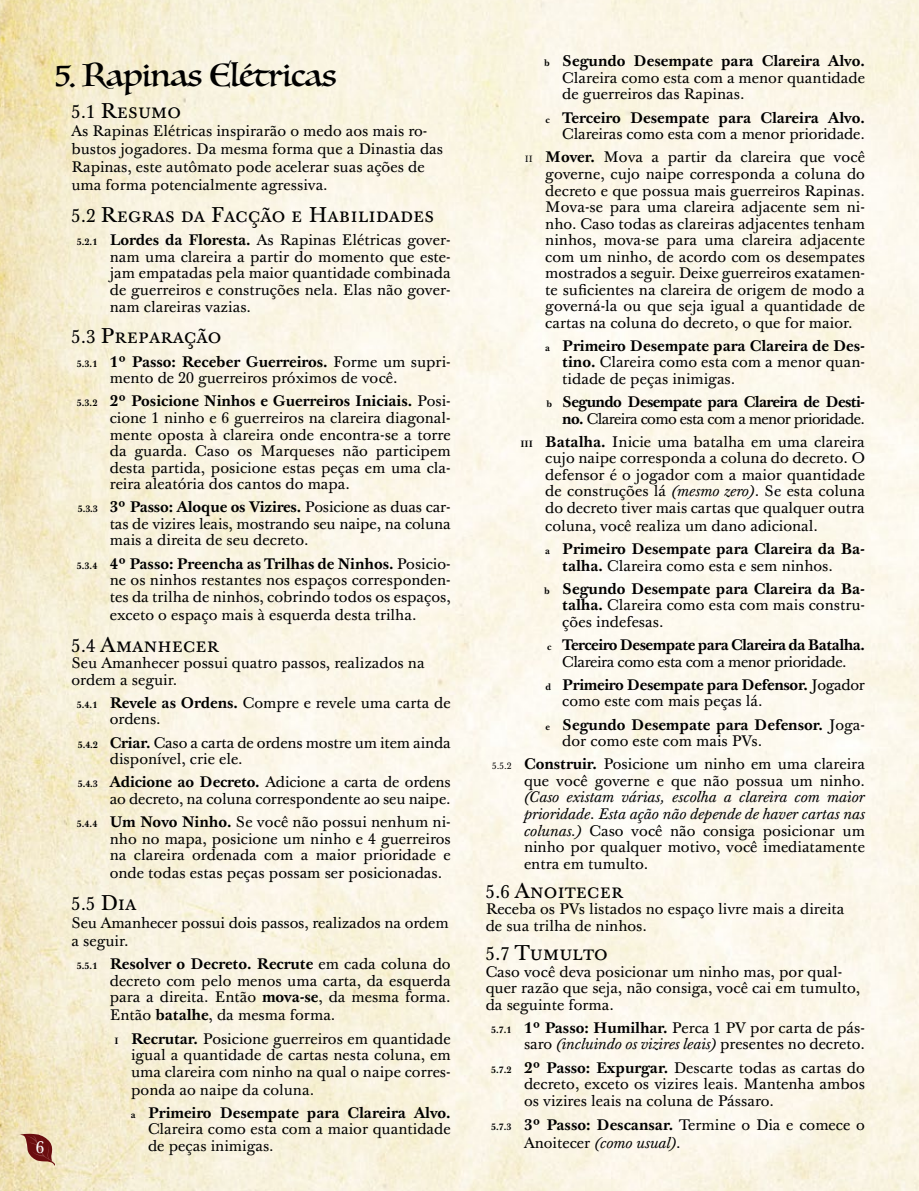
<style>
.page{position:relative;width:919px;height:1191px;background:#fff}
.page>*{position:absolute;margin:0;border:0;box-sizing:border-box;transform-origin:0 0}
.t1{font:31.5px "Luminari";color:#000}
.t2{font:21px "Baskerville Ten Pro";color:#000}
.t3{font:18px "Baskerville Ten Pro";color:#000}
.t4{font:16.5px "Baskerville Ten Pro";color:#fff}
.t5{font:15px/16.5px "Baskerville Ten Pro";color:#000}
.t6{font:700 15px/16.5px "Baskerville Ten Pro";letter-spacing:-.015em;color:#000}
.t7{font:italic 15px/16.5px "Baskerville Ten Pro";color:#000;text-align:justify}
.t8{font:700 15px/16.5px "Baskerville Ten Pro";letter-spacing:-.04em;color:#000;text-align:right}
.s1{font-size:18px}
.s2{font-weight:700;font-size:9px}
.s3{font-weight:700}
.s4{font-size:21px}
.s5{font-weight:400}
.s6{font-size:9px}
.s7{font-style:italic}
.s8{font-style:normal}
</style>
<div class="page">
<img style="left:0;top:0;width:918px;height:1191px">
<svg style="left:19px;top:1133px;width:35px;height:33px"></svg>
<p class="t4" style="left:36px;top:1137px;width:10px">6</p>
<h1 class="t1" style="left:54px;top:48px;width:284px">5. Rapinas Elétricas</h1>
<h2 class="t2" style="left:71px;top:98px;width:111px"><span class="s1">5.1</span> Resumo</h2>
<p class="t5" style="left:71px;top:123px;width:373px;line-height:18px">As Rapinas Elétricas inspirarão o medo aos mais ro&shy;bustos jogadores. Da mesma forma que a Dinastia das Rapinas, este autômato pode acelerar suas ações de uma forma potencialmente agressiva.</p>
<h2 class="t2" style="left:71px;top:202px;width:364px"><span class="s1">5.2</span> Regras da Facção e Habilidades</h2>
<p class="t5" style="left:110px;top:233px;width:342px;text-align:justify;text-indent:-33px"><span class="s2">5.2.1</span> <span class="s3">Lordes da Floresta.</span> As Rapinas Elétricas gover&shy;nam uma clareira a partir do momento que este&shy;jam empatadas pela maior quantidade combinada de guerreiros e construções nela. Elas não gover&shy;nam clareiras vazias.</p>
<h2 class="t2" style="left:71px;top:324px;width:151px"><span class="s1">5.3</span> Preparação</h2>
<p class="t5" style="left:110px;top:354px;width:342px;text-indent:-33px"><span class="s2">5.3.1</span> <span class="s3">1º Passo: Receber Guerreiros.</span> Forme um supri&shy;mento de 20 guerreiros próximos de você.</p>
<p class="t5" style="left:110px;top:394px;width:342px;text-align:justify;text-indent:-33px"><span class="s2">5.3.2</span> <span class="s3">2º Posicione Ninhos e Guerreiros Iniciais.</span> Posi&shy;cione 1 ninho e 6 guerreiros na clareira diagonal&shy;mente oposta à clareira onde encontra-se a torre da guarda. Caso os Marqueses não participem desta partida, posicione estas peças em uma cla&shy;reira aleatória dos cantos do mapa.</p>
<p class="t5" style="left:110px;top:499px;width:342px;text-align:justify;text-indent:-32px"><span class="s2">5.3.3</span> <span class="s3">3º Passo: Aloque os Vizires.</span> Posicione as duas car&shy;tas de vizires leais, mostrando seu naipe, na coluna mais a direita de seu decreto.</p>
<p class="t5" style="left:110px;top:556px;width:342px;text-align:justify;text-indent:-33px"><span class="s2">5.3.4</span> <span class="s3">4º Passo: Preencha as Trilhas de Ninhos.</span> Posicio&shy;ne os ninhos restantes nos espaços corresponden&shy;tes da trilha de ninhos, cobrindo todos os espaços,</p>
<p class="t5" style="left:110px;top:607px;width:308px">exceto o espaço mais à esquerda desta trilha.</p>
<h2 class="t2" style="left:71px;top:632px;width:149px"><span class="s1">5.4</span> Amanhecer</h2>
<p class="t5" style="left:71px;top:655px;width:354px">Seu Amanhecer possui quatro passos, realizados na ordem a seguir.</p>
<p class="t5" style="left:110px;top:695px;width:342px;text-indent:-33px"><span class="s2">5.4.1</span> <span class="s3">Revele as Ordens.</span> Compre e revele uma carta de ordens.</p>
<p class="t5" style="left:110px;top:735px;width:342px;text-indent:-32px"><span class="s2">5.4.2</span> <span class="s3">Criar.</span> Caso a carta de ordens mostre um item ainda disponível, crie ele.</p>
<p class="t5" style="left:78px;top:774px;width:374px;text-align:right"><span class="s2">5.4.3</span> <span class="s3">Adicione ao Decreto.</span> Adicione a carta de ordens ao decreto, na coluna correspondente ao seu naipe.</p>
<p class="t5" style="left:110px;top:814px;width:342px;text-align:justify;text-indent:-33px"><span class="s2">5.4.4</span> <span class="s3">Um Novo Ninho.</span> Se você não possui nenhum ni&shy;nho no mapa, posicione um ninho e 4 guerreiros na clareira ordenada com a maior prioridade e</p>
<p class="t5" style="left:110px;top:865px;width:334px">onde todas estas peças possam ser posicionadas.</p>
<p class="t3" style="left:71px;top:893px;width:67px">5.5 <span class="s4">Dia</span></p>
<p class="t5" style="left:71px;top:914px;width:379px;line-height:18px">Seu Amanhecer possui dois passos, realizados na ordem a seguir.</p>
<p class="t5" style="left:110px;top:956px;width:342px;text-align:justify;text-indent:-33px"><span class="s2">5.5.1</span> <span class="s3">Resolver o Decreto. Recrute</span> em cada coluna do decreto com pelo menos uma carta, da esquerda para a direita. Então <span class="s3">mova-se</span>, da mesma forma.</p>
<p class="t5" style="left:114px;top:1004px;width:338px;line-height:23.2px;text-indent:-5px">Então <span class="s3">batalhe</span>, da mesma forma.<br><span class="s2">I</span> <span class="s3">Recrutar.</span> Posicione guerreiros em quantidade</p>
<p class="t5" style="left:131px;top:1047px;width:321px">igual a quantidade de cartas nesta coluna, em uma clareira com ninho na qual o naipe corres-</p>
<p class="t6" style="left:131px;top:1078px;width:321px;line-height:23.2px"><span class="s5">ponda ao naipe da coluna.<br></span><span class="s6">a</span> Primeiro Desempate para Clareira Alvo.</p>
<p class="t5" style="left:148px;top:1121px;width:304px">Clareira como esta com a maior quantidade de peças inimigas.</p>
<p class="t5" style="left:562px;top:54px;width:304px;text-align:justify;text-indent:-18px"><span class="s2">b</span> <span class="s3">Segundo Desempate para Clareira Alvo.<br></span>Clareira como esta com a menor quantidade de guerreiros das Rapinas.</p>
<p class="t5" style="left:545px;top:110px;width:321px;text-align:right"><span class="s2">c</span> <span class="s3">Terceiro Desempate para Clareira Alvo.<br></span>Clareiras como esta com a menor prioridade.</p>
<p class="t5" style="left:545px;top:150px;width:321px;text-align:justify;text-indent:-20px"><span class="s6">II</span> <span class="s3">Mover.</span> Mova a partir da clareira que você governe, cujo naipe corresponda a coluna do decreto e que possua mais guerreiros Rapinas.<br>Mova-se para uma clareira adjacente sem ni&shy;nho. Caso todas as clareiras adjacentes tenham ninhos, mova-se para uma clareira adjacente com um ninho, de acordo com os desempates mostrados a seguir. Deixe guerreiros exatamen&shy;te suficientes na clareira de origem de modo a governá-la ou que seja igual a quantidade de cartas na coluna do decreto, o que for maior.</p>
<p class="t5" style="left:562px;top:338px;width:304px;text-align:justify;text-indent:-17px"><span class="s2">a</span> <span class="s3">Primeiro Desempate para Clareira de Des&shy;tino.</span> Clareira como esta com a menor quan&shy;tidade de peças inimigas.</p>
<p class="t8" style="left:546px;top:394px;width:320px"><span class="s6">b</span> Segundo Desempate para Clareira de Desti&shy;no. <span class="s5">Clareira como esta com a menor prioridade.</span></p>
<p class="t5" style="left:545px;top:434px;width:321px;text-align:justify;text-indent:-25px"><span class="s2">III</span> <span class="s3">Batalha.</span> Inicie uma batalha em uma clareira cujo naipe corresponda a coluna do decreto. O defensor é o jogador com a maior quantidade de construções lá <span class="s7">(mesmo zero)</span>. Se esta coluna do decreto tiver mais cartas que qualquer outra</p>
<p class="t5" style="left:545px;top:515px;width:321px;line-height:23.2px">coluna, você realiza um dano adicional.<br><span class="s2">a</span> <span class="s3">Primeiro Desempate para Clareira da Ba-</span></p>
<p class="t6" style="left:544px;top:554px;width:322px;line-height:23.2px;text-indent:18px">talha. <span class="s5">Clareira como esta e sem ninhos.<br></span><span class="s6">b</span> Segundo Desempate para Clareira da Ba-</p>
<p class="t5" style="left:562px;top:597px;width:304px"><span class="s3">talha.</span> Clareira como esta com mais constru&shy;ções indefesas.</p>
<p class="t6" style="left:547px;top:637px;width:319px;text-align:center"><span class="s6">c</span> Terceiro Desempate para Clareira da Batalha.<br><span class="s5">Clareira como esta com a menor prioridade.</span></p>
<p class="t6" style="left:562px;top:677px;width:304px;text-indent:-17px"><span class="s6">d</span> Primeiro Desempate para Defensor. <span class="s5">Jogador como este com mais peças lá.</span></p>
<p class="t6" style="left:562px;top:717px;width:304px;text-indent:-17px"><span class="s6">e</span> Segundo Desempate para Defensor. <span class="s5">Joga&shy;dor como este com mais PVs.</span></p>
<p class="t5" style="left:492px;top:756px;width:374px;text-align:right"><span class="s6">5.5.2</span> <span class="s3">Construir.</span> Posicione um ninho em uma clareira que você governe e que não possua um ninho.</p>
<p class="t7" style="left:524px;top:789px;width:342px">(Caso existam várias, escolha a clareira com maior prioridade. Esta ação não depende de haver cartas nas colunas.) <span class="s8">Caso você não consiga posicionar um ninho por qualquer motivo, você imediatamente entra em tumulto.</span></p>
<h2 class="t2" style="left:485px;top:878px;width:139px"><span class="s1">5.6</span> Anoitecer</h2>
<p class="t5" style="left:485px;top:901px;width:360px">Receba os PVs listados no espaço livre mais a direita de sua trilha de ninhos.</p>
<h2 class="t2" style="left:485px;top:940px;width:123px"><span class="s1">5.7</span> Tumulto</h2>
<p class="t5" style="left:485px;top:963px;width:376px">Caso você deva posicionar um ninho mas, por qual&shy;quer razão que seja, não consiga, você cai em tumulto, da seguinte forma.</p>
<p class="t5" style="left:491px;top:1020px;width:375px;text-align:right"><span class="s2">5.7.1</span> <span class="s3">1º Passo: Humilhar.</span> Perca 1 PV por carta de pás&shy;saro <span class="s7">(incluindo os vizires leais)</span> presentes no decreto.</p>
<p class="t5" style="left:524px;top:1059px;width:342px;text-align:justify;text-indent:-33px"><span class="s2">5.7.2</span> <span class="s3">2º Passo: Expurgar.</span> Descarte todas as cartas do decreto, exceto os vizires leais. Mantenha ambos os vizires leais na coluna de Pássaro.</p>
<p class="t5" style="left:524px;top:1116px;width:342px;line-height:18px;text-indent:-33px"><span class="s2">5.7.3</span> <span class="s3">3º Passo: Descansar.</span> Termine o Dia e comece o<br>Anoitecer <span class="s7">(como usual)</span>.</p>
</div>
